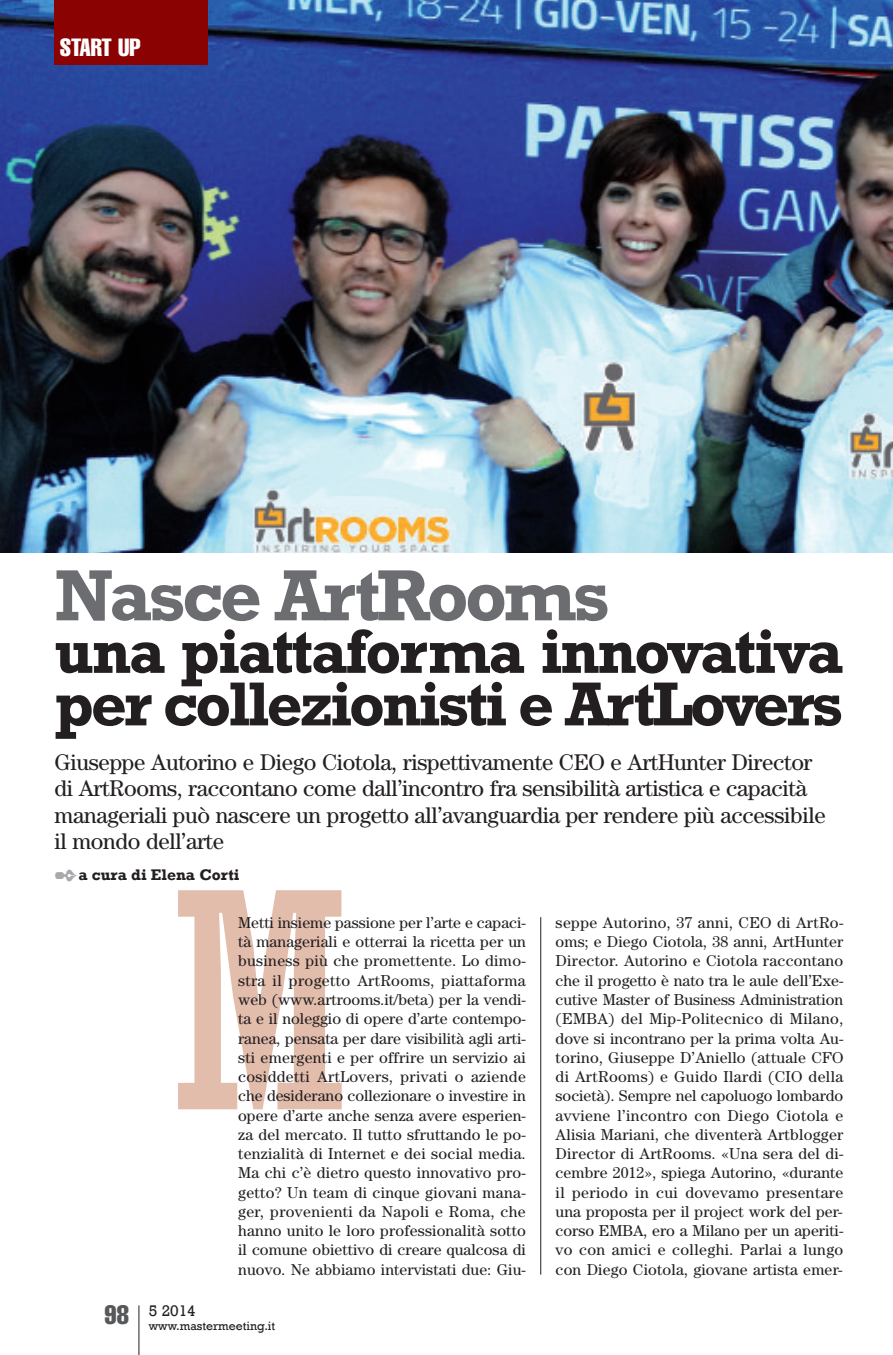
<style>
.page{position:relative;width:893px;height:1355px;background:#fff}
.page>*{position:absolute;margin:0;border:0;box-sizing:border-box;transform-origin:0 0}
.t1{font:700 73.5px "Rockwell";letter-spacing:-.05em;color:#6c6d70}
.t2{font:700 63px/52.5px "Rockwell";letter-spacing:-.05em;color:#231f20}
.t3{font:extra-condensed 24.5px "Helvetica";color:#fff}
.t4{font:22.75px/26.2px "Century";letter-spacing:-.015em;color:#231f20}
.t5{font:15.75px/19.2px "Century";letter-spacing:.01em;color:#231f20;text-align:justify}
.t6{font:700 15.75px "Rockwell";color:#231f20}
.t7{font:15.75px "Rockwell";color:#231f20}
.t8{font:12.25px "Rockwell";color:#231f20}
.s1{color:#a8a9ad}
</style>
<div class="page">
<img style="left:0;top:0;width:893px;height:552px">
<hr style="left:540px;top:917px;width:1px;height:357px;background:#231f20">
<hr style="left:138px;top:1305px;width:1px;height:49px;background:#231f20">
<div style="left:55px;top:0;width:153px;height:64px;background:#8b0202"></div>
<svg style="left:178px;top:890px;width:164px;height:219px"></svg>
<h3 class="t3" style="left:60px;top:39px;width:83px">START UP</h3>
<h1 class="t1" style="left:55px;top:551px;width:557px">Nasce ArtRooms</h1>
<h2 class="t2" style="left:55px;top:624px;width:790px">una piattaforma innovativa per collezionisti e ArtLovers</h2>
<p class="t4" style="left:55px;top:751px;width:773px">Giuseppe Autorino e Diego Ciotola, rispettivamente CEO e ArtHunter Director di ArtRooms, raccontano come dall’incontro fra sensibilità artistica e capacità manageriali può nascere un progetto all’avanguardia per rendere più accessibile il mondo dell’arte</p>
<p class="t6" style="left:55px;top:865px;width:186px"><span class="s1">✒</span>a cura di Elena Corti</p>
<p class="t5" style="left:238px;top:914px;width:289px">Metti insieme passione per l’arte e capaci&shy;tà manageriali e otterrai la ricetta per un business più che promettente. Lo dimo&shy;stra il progetto ArtRooms, piattaforma web (www.artrooms.it/beta) per la vendi&shy;ta e il noleggio di opere d’arte contempo&shy;ranea, pensata per dare visibilità agli arti&shy;sti emergenti e per offrire un servizio ai cosiddetti ArtLovers, privati o aziende che desiderano collezionare o investire in opere d’arte anche senza avere esperien&shy;za del mercato. Il tutto sfruttando le po&shy;tenzialità di Internet e dei social media.<br>Ma chi c’è dietro questo innovativo pro&shy;getto? Un team di cinque giovani mana&shy;ger, provenienti da Napoli e Roma, che hanno unito le loro professionalità sotto il comune obiettivo di creare qualcosa di nuovo. Ne abbiamo intervistati due: Giu-</p>
<p class="t5" style="left:556px;top:914px;width:289px">seppe Autorino, 37 anni, CEO di ArtRo&shy;oms; e Diego Ciotola, 38 anni, ArtHunter Director. Autorino e Ciotola raccontano che il progetto è nato tra le aule dell’Exe&shy;cutive Master of Business Administration (EMBA) del Mip-Politecnico di Milano, dove si incontrano per la prima volta Au&shy;torino, Giuseppe D’Aniello (attuale CFO di ArtRooms) e Guido Ilardi (CIO della società). Sempre nel capoluogo lombardo avviene l’incontro con Diego Ciotola e Alisia Mariani, che diventerà Artblogger Director di ArtRooms. «Una sera del di&shy;cembre 2012», spiega Autorino, «durante il periodo in cui dovevamo presentare una proposta per il project work del per&shy;corso EMBA, ero a Milano per un aperiti&shy;vo con amici e colleghi. Parlai a lungo con Diego Ciotola, giovane artista emer-</p>
<p class="t8" style="left:105px;top:1318px;width:172px"><sup>98</sup> www.mastermeeting.it</p>
<p class="t7" style="left:149px;top:1300px;width:49px">5 2014</p>
</div>
